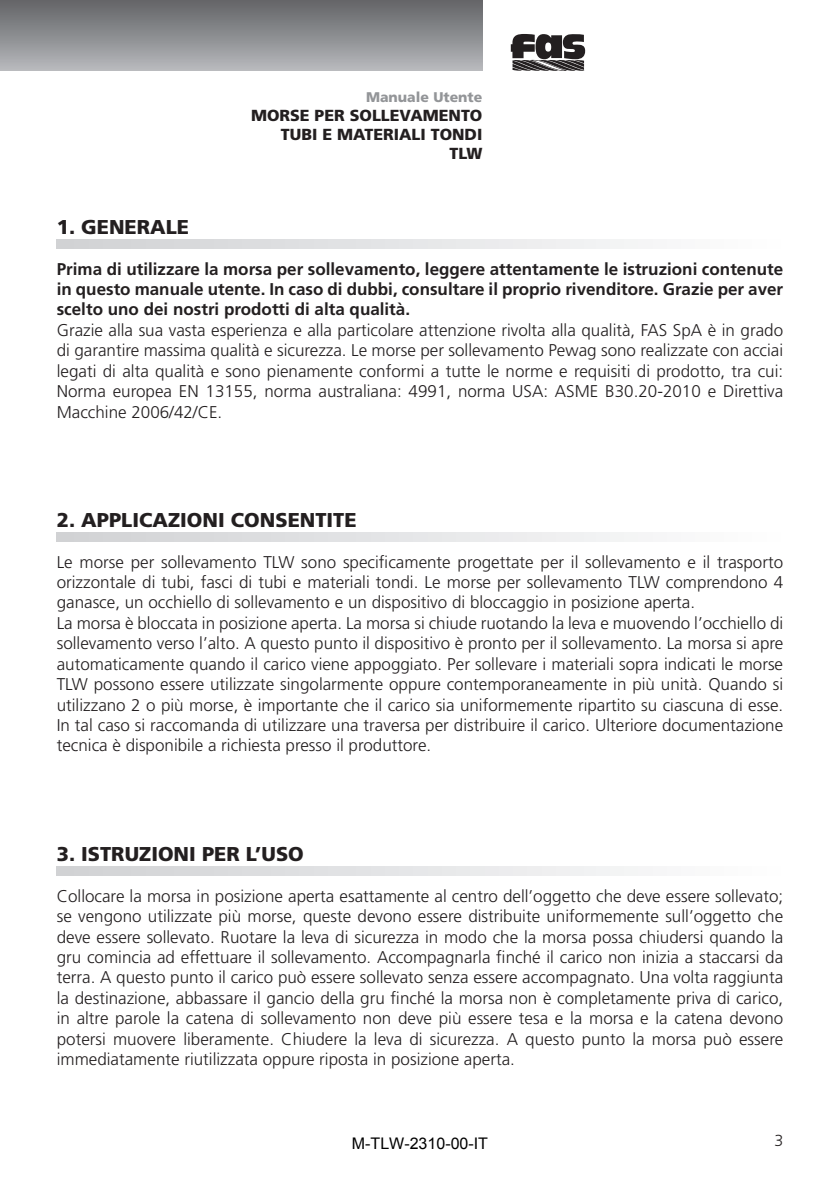
<style>
.page{position:relative;width:840px;height:1191px;background:#fff}
.page>*{position:absolute;margin:0;border:0;box-sizing:border-box;transform-origin:0 0}
.t1{font:900 20px "Frutiger";color:#231f20}
.t2{font:300 17px/20.4px "Frutiger";color:#231f20;text-align:justify}
.t3{font:700 17px/20.4px "Frutiger";color:#231f20;text-align:justify}
.t4{font:900 16px/19.2px "Frutiger";color:#231f20;text-align:right}
.t5{font:16px "Arial";color:#000}
.t6{font:300 16px "Frutiger";color:#231f20}
.t7{font:900 14px "Frutiger";color:#939598}
</style>
<div class="page">
<svg style="left:510px;top:34px;width:75px;height:37px"></svg>
<div style="left:0;top:0;width:482px;height:71px;background:linear-gradient(to bottom,#626366,#b8b9bd)"></div>
<svg style="left:57px;top:240px;width:581px;height:8px"></svg>
<svg style="left:57px;top:532px;width:581px;height:9px"></svg>
<svg style="left:57px;top:866px;width:581px;height:9px"></svg>
<p class="t7" style="left:366px;top:88px;width:118px">Manuale Utente</p>
<p class="t4" style="left:251px;top:106px;width:233px">MORSE PER SOLLEVAMENTO<br>TUBI E MATERIALI TONDI<br>TLW</p>
<p class="t1" style="left:57px;top:215px;width:134px">1. GENERALE</p>
<p class="t3" style="left:57px;top:259px;width:727px">Prima di utilizzare la morsa per sollevamento, leggere attentamente le istruzioni contenute in questo manuale utente. In caso di dubbi, consultare il proprio rivenditore. Grazie per aver scelto uno dei nostri prodotti di alta qualità.</p>
<p class="t2" style="left:57px;top:320px;width:727px">Grazie alla sua vasta esperienza e alla particolare attenzione rivolta alla qualità, FAS SpA è in grado di garantire massima qualità e sicurezza. Le morse per sollevamento Pewag sono realizzate con acciai legati di alta qualità e sono pienamente conformi a tutte le norme e requisiti di prodotto, tra cui:<br>Norma europea EN 13155, norma australiana: 4991, norma USA: ASME B30.20-2010 e Direttiva Macchine 2006/42/CE.</p>
<p class="t1" style="left:57px;top:508px;width:301px">2. APPLICAZIONI CONSENTITE</p>
<p class="t2" style="left:57px;top:552px;width:727px;text-align:left">Le morse per sollevamento TLW sono specificamente progettate per il sollevamento e il trasporto orizzontale di tubi, fasci di tubi e materiali tondi. Le morse per sollevamento TLW comprendono 4 ganasce, un occhiello di sollevamento e un dispositivo di bloccaggio in posizione aperta.<br>La morsa è bloccata in posizione aperta. La morsa si chiude ruotando la leva e muovendo l’occhiello di sollevamento verso l’alto. A questo punto il dispositivo è pronto per il sollevamento. La morsa si apre automaticamente quando il carico viene appoggiato. Per sollevare i materiali sopra indicati le morse TLW possono essere utilizzate singolarmente oppure contemporaneamente in più unità. Quando si utilizzano 2 o più morse, è importante che il carico sia uniformemente ripartito su ciascuna di esse.<br>In tal caso si raccomanda di utilizzare una traversa per distribuire il carico. Ulteriore documentazione tecnica è disponibile a richiesta presso il produttore.</p>
<p class="t1" style="left:57px;top:841px;width:248px">3. ISTRUZIONI PER L’USO</p>
<p class="t2" style="left:57px;top:886px;width:727px">Collocare la morsa in posizione aperta esattamente al centro dell’oggetto che deve essere sollevato; se vengono utilizzate più morse, queste devono essere distribuite uniformemente sull’oggetto che deve essere sollevato. Ruotare la leva di sicurezza in modo che la morsa possa chiudersi quando la gru comincia ad effettuare il sollevamento. Accompagnarla finché il carico non inizia a staccarsi da terra. A questo punto il carico può essere sollevato senza essere accompagnato. Una volta raggiunta la destinazione, abbassare il gancio della gru finché la morsa non è completamente priva di carico, in altre parole la catena di sollevamento non deve più essere tesa e la morsa e la catena devono potersi muovere liberamente. Chiudere la leva di sicurezza. A questo punto la morsa può essere immediatamente riutilizzata oppure riposta in posizione aperta.</p>
<p class="t5" style="left:352px;top:1132px;width:138px">M-TLW-2310-00-IT</p>
<p class="t6" style="left:773px;top:1131px;width:10px">3</p>
</div>
